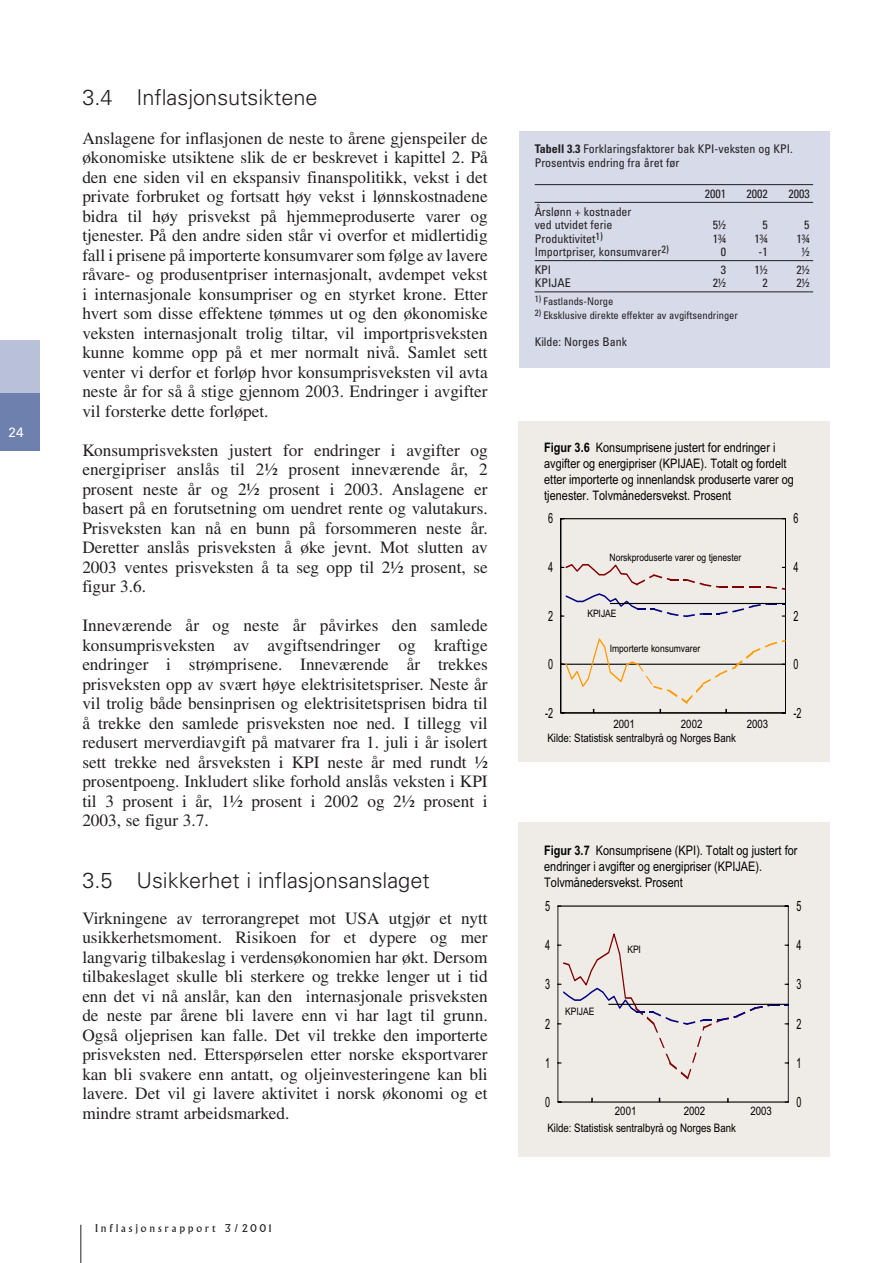
<style>
.page{position:relative;width:893px;height:1263px;background:#fff}
.page>*{position:absolute;margin:0;border:0;box-sizing:border-box;transform-origin:0 0}
.t1{font:300 21.75px "Univers";color:#231f20}
.t2{font:17.25px/19.5px "Times";color:#231f20;text-align:justify}
.t3{font:14.25px "Arial Narrow";color:#000;scale:.78 1}
.t4{font:14.1px "Arial Narrow";color:#000;scale:.78 1}
.t5{font:13.5px "Univers";color:#fff}
.t6{font:13.2px/15.9px "Arial Narrow";color:#000}
.t7{font:13.05px/15.8px "Arial Narrow";color:#000}
.t8{font:condensed 12px/13.5px "Univers";color:#231f20}
.t9{font:11.7px "Arial Narrow";color:#000}
.t10{font:11.55px "Arial Narrow";color:#000}
.t11{font:condensed 10.5px "Univers";color:#231f20}
.t12{font:10.5px "Albertus";letter-spacing:.27em;color:#231f20}
.t13{font:10.35px "Arial Narrow";color:#000}
.t14{font:10.2px "Arial Narrow";color:#000}
.s1{font-weight:700}
</style>
<div class="page">
<div style="left:0;top:340px;width:39px;height:111px;background:#b9c0d9"></div>
<div style="left:0;top:393px;width:39px;height:58px;background:#6e80ad"></div>
<hr style="left:80px;top:1225px;width:1px;height:38px;background:#231f20">
<div style="left:518px;top:822px;width:311px;height:335px;background:#efebe6"></div>
<svg style="left:557px;top:906px;width:231px;height:197px"></svg>
<hr style="left:788px;top:906px;width:1px;height:196px;background:#000">
<hr style="left:558px;top:906px;width:230px;height:1px;background:#000">
<svg style="left:562px;top:930px;width:226px;height:149px"></svg>
<hr style="left:608px;top:1004px;width:180px;height:1px;background:#000">
<div style="left:518px;top:421px;width:311px;height:341px;background:#efebe6"></div>
<hr style="left:785px;top:519px;width:1px;height:194px;background:#000">
<svg style="left:560px;top:518px;width:225px;height:196px"></svg>
<div style="left:519px;top:131px;width:310px;height:237px;background:#d6dae9"></div>
<hr style="left:534px;top:184px;width:279px;height:1px;background:#231f20">
<hr style="left:534px;top:202px;width:279px;height:1px;background:#231f20">
<hr style="left:534px;top:260px;width:279px;height:1px;background:#231f20">
<hr style="left:534px;top:292px;width:279px;height:1px;background:#231f20">
<p class="t5" style="left:9px;top:427px;width:17px">24</p>
<p class="t1" style="left:82px;top:89px;width:237px">3.4 Inflasjonsutsiktene</p>
<p class="t2" style="left:82px;top:130px;width:407px">Anslagene for inflasjonen de neste to årene gjenspeiler de økonomiske utsiktene slik de er beskrevet i kapittel 2. På den ene siden vil en ekspansiv finanspolitikk, vekst i det private forbruket og fortsatt høy vekst i lønnskostnadene bidra til høy prisvekst på hjemmeproduserte varer og tjenester. På den andre siden står vi overfor et midlertidig fall i prisene på importerte konsumvarer som følge av lavere råvare- og produsentpriser internasjonalt, avdempet vekst i internasjonale konsumpriser og en styrket krone. Etter hvert som disse effektene tømmes ut og den økonomiske veksten internasjonalt trolig tiltar, vil importprisveksten kunne komme opp på et mer normalt nivå. Samlet sett venter vi derfor et forløp hvor konsumprisveksten vil avta neste år for så å stige gjennom 2003. Endringer i avgifter vil forsterke dette forløpet.</p>
<p class="t2" style="left:82px;top:442px;width:407px">Konsumprisveksten justert for endringer i avgifter og energipriser anslås til 2½ prosent inneværende år, 2 prosent neste år og 2½ prosent i 2003. Anslagene er basert på en forutsetning om uendret rente og valutakurs.<br>Prisveksten kan nå en bunn på forsommeren neste år.<br>Deretter anslås prisveksten å øke jevnt. Mot slutten av 2003 ventes prisveksten å ta seg opp til 2½ prosent, se figur 3.6.</p>
<p class="t2" style="left:82px;top:617px;width:407px">Inneværende år og neste år påvirkes den samlede konsumprisveksten av avgiftsendringer og kraftige endringer i strømprisene. Inneværende år trekkes prisveksten opp av svært høye elektrisitetspriser. Neste år vil trolig både bensinprisen og elektrisitetsprisen bidra til å trekke den samlede prisveksten noe ned. I tillegg vil redusert merverdiavgift på matvarer fra 1. juli i år isolert sett trekke ned årsveksten i KPI neste år med rundt ½ prosentpoeng. Inkludert slike forhold anslås veksten i KPI til 3 prosent i år, 1½ prosent i 2002 og 2½ prosent i 2003, se figur 3.7.</p>
<p class="t1" style="left:82px;top:873px;width:349px">3.5 Usikkerhet i inflasjonsanslaget</p>
<p class="t2" style="left:82px;top:910px;width:407px">Virkningene av terrorangrepet mot USA utgjør et nytt usikkerhetsmoment. Risikoen for et dypere og mer langvarig tilbakeslag i verdensøkonomien har økt. Dersom tilbakeslaget skulle bli sterkere og trekke lenger ut i tid enn det vi nå anslår, kan den internasjonale prisveksten de neste par årene bli lavere enn vi har lagt til grunn.<br>Også oljeprisen kan falle. Det vil trekke den importerte prisveksten ned. Etterspørselen etter norske eksportvarer kan bli svakere enn antatt, og oljeinvesteringene kan bli lavere. Det vil gi lavere aktivitet i norsk økonomi og et mindre stramt arbeidsmarked.</p>
<p class="t12" style="left:95px;top:1224px;width:178px">Inflasjonsrapport 3/2001</p>
<p class="t8" style="left:534px;top:143px;width:259px"><span class="s1">Tabell 3.3</span> Forklaringsfaktorer bak KPI-veksten og KPI.<br>Prosentvis endring fra året før</p>
<p class="t8" style="left:704px;top:188px;width:23px">2001</p>
<p class="t8" style="left:746px;top:188px;width:23px">2002</p>
<p class="t8" style="left:788px;top:188px;width:23px">2003</p>
<p class="t8" style="left:534px;top:206px;width:98px">Årslønn + kostnader ved utvidet ferie</p>
<p class="t8" style="left:712px;top:219px;width:15px">5½</p>
<p class="t8" style="left:762px;top:219px;width:7px">5</p>
<p class="t8" style="left:804px;top:219px;width:7px">5</p>
<p class="t8" style="left:534px;top:233px;width:70px">Produktivitet<sup>1)</sup></p>
<p class="t8" style="left:712px;top:233px;width:15px">1¾</p>
<p class="t8" style="left:754px;top:233px;width:15px">1¾</p>
<p class="t8" style="left:796px;top:233px;width:15px">1¾</p>
<p class="t8" style="left:534px;top:246px;width:136px">Importpriser, konsumvarer<sup>2)</sup></p>
<p class="t8" style="left:720px;top:246px;width:7px">0</p>
<p class="t8" style="left:758px;top:246px;width:11px">-1</p>
<p class="t8" style="left:801px;top:246px;width:9px">½</p>
<p class="t8" style="left:534px;top:264px;width:18px">KPI</p>
<p class="t8" style="left:720px;top:264px;width:7px">3</p>
<p class="t8" style="left:754px;top:264px;width:15px">1½</p>
<p class="t8" style="left:796px;top:264px;width:15px">2½</p>
<p class="t8" style="left:534px;top:277px;width:37px">KPIJAE</p>
<p class="t8" style="left:712px;top:277px;width:15px">2½</p>
<p class="t8" style="left:762px;top:277px;width:7px">2</p>
<p class="t8" style="left:796px;top:277px;width:15px">2½</p>
<p class="t11" style="left:534px;top:298px;width:80px"><sup>1)</sup> Fastlands-Norge</p>
<p class="t11" style="left:534px;top:311px;width:205px"><sup>2)</sup> Eksklusive direkte effekter av avgiftsendringer</p>
<p class="t8" style="left:534px;top:336px;width:94px">Kilde: Norges Bank</p>
<p class="t7" style="left:544px;top:441px;width:251px"><span class="s1">Figur 3.6</span> Konsumprisene justert for endringer i avgifter og energipriser (KPIJAE). Totalt og fordelt etter importerte og innenlandsk produserte varer og tjenester. Tolvmånedersvekst. Prosent</p>
<p class="t4" style="left:548px;top:513px;width:8px">6</p>
<p class="t4" style="left:548px;top:562px;width:8px">4</p>
<p class="t4" style="left:548px;top:611px;width:8px">2</p>
<p class="t4" style="left:548px;top:659px;width:8px">0</p>
<p class="t4" style="left:545px;top:707px;width:12px">-2</p>
<p class="t14" style="left:609px;top:553px;width:133px">Norskproduserte varer og tjenester</p>
<p class="t14" style="left:587px;top:610px;width:31px">KPIJAE</p>
<p class="t14" style="left:609px;top:645px;width:92px">Importerte konsumvarer</p>
<p class="t10" style="left:613px;top:719px;width:23px">2001</p>
<p class="t10" style="left:681px;top:719px;width:23px">2002</p>
<p class="t10" style="left:746px;top:719px;width:23px">2003</p>
<p class="t10" style="left:547px;top:734px;width:190px">Kilde: Statistisk sentralbyrå og Norges Bank</p>
<p class="t4" style="left:793px;top:513px;width:8px">6</p>
<p class="t4" style="left:793px;top:562px;width:8px">4</p>
<p class="t4" style="left:793px;top:611px;width:8px">2</p>
<p class="t4" style="left:793px;top:659px;width:8px">0</p>
<p class="t4" style="left:793px;top:707px;width:12px">-2</p>
<p class="t6" style="left:544px;top:844px;width:255px"><span class="s1">Figur 3.7</span> Konsumprisene (KPI). Totalt og justert for endringer i avgifter og energipriser (KPIJAE).<br>Tolvmånedersvekst. Prosent</p>
<p class="t3" style="left:545px;top:901px;width:8px">5</p>
<p class="t3" style="left:796px;top:901px;width:8px">5</p>
<p class="t3" style="left:545px;top:940px;width:8px">4</p>
<p class="t13" style="left:627px;top:946px;width:15px">KPI</p>
<p class="t3" style="left:796px;top:940px;width:8px">4</p>
<p class="t3" style="left:545px;top:979px;width:8px">3</p>
<p class="t3" style="left:796px;top:979px;width:8px">3</p>
<p class="t13" style="left:565px;top:1007px;width:31px">KPIJAE</p>
<p class="t3" style="left:545px;top:1018px;width:8px">2</p>
<p class="t3" style="left:796px;top:1018px;width:8px">2</p>
<p class="t3" style="left:545px;top:1057px;width:8px">1</p>
<p class="t3" style="left:796px;top:1057px;width:8px">1</p>
<p class="t3" style="left:545px;top:1097px;width:8px">0</p>
<p class="t9" style="left:615px;top:1106px;width:23px">2001</p>
<p class="t9" style="left:683px;top:1106px;width:23px">2002</p>
<p class="t9" style="left:750px;top:1106px;width:23px">2003</p>
<p class="t3" style="left:796px;top:1097px;width:8px">0</p>
<p class="t9" style="left:547px;top:1124px;width:190px">Kilde: Statistisk sentralbyrå og Norges Bank</p>
</div>
